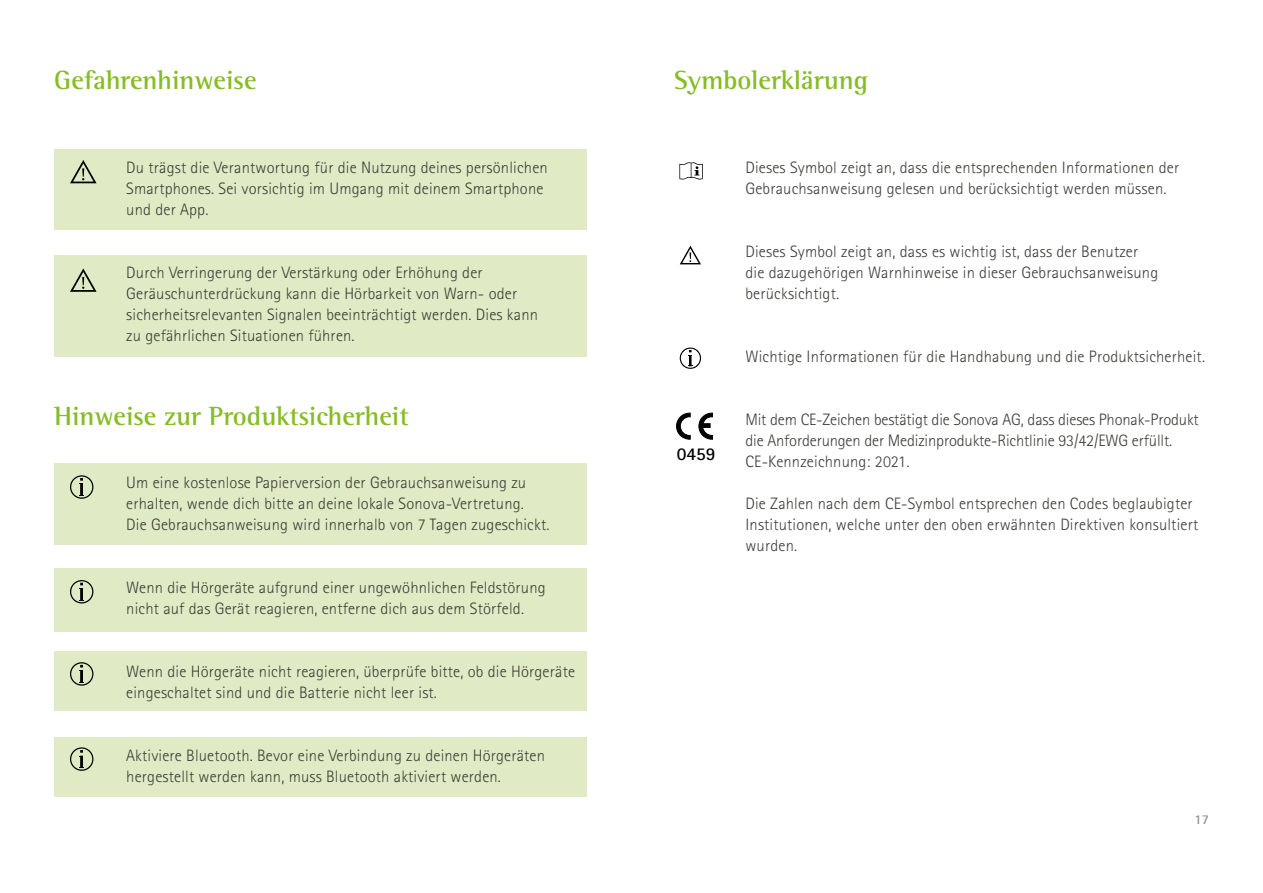
<style>
.page{position:relative;width:1263px;height:893px;background:#fff}
.page>*{position:absolute;margin:0;border:0;box-sizing:border-box;transform-origin:0 0}
.t1{font:700 27px "Rotis Semi Serif Pro";color:#86bc25}
.t2{font:700 18px "Rotis Sans Serif Pro";color:#000}
.t3{font:300 16.5px/21px "Rotis Sans Serif Pro";letter-spacing:.01em;color:#3c3b35}
.t4{font:300 16.5px/21px "Rotis Sans Serif Pro";letter-spacing:-.01em;color:#3c3b35}
.t5{font:700 13.5px "Rotis Sans Serif Pro";color:#92918a}
</style>
<div class="page">
<div style="left:54px;top:255px;width:532px;height:102px;background:#e0ebc6"></div>
<div style="left:54px;top:149px;width:532px;height:81px;background:#e0ebc6"></div>
<svg style="left:680px;top:348px;width:21px;height:21px"></svg>
<svg style="left:679px;top:162px;width:24px;height:18px"></svg>
<svg style="left:680px;top:246px;width:21px;height:18px"></svg>
<svg style="left:676px;top:413px;width:14px;height:26px"></svg>
<svg style="left:699px;top:413px;width:14px;height:26px"></svg>
<div style="left:54px;top:463px;width:532px;height:81px;background:#e0ebc6"></div>
<div style="left:54px;top:568px;width:532px;height:63px;background:#e0ebc6"></div>
<div style="left:54px;top:651px;width:532px;height:60px;background:#e0ebc6"></div>
<div style="left:54px;top:737px;width:532px;height:59px;background:#e0ebc6"></div>
<svg style="left:70px;top:160px;width:27px;height:23px"></svg>
<svg style="left:70px;top:268px;width:27px;height:24px"></svg>
<svg style="left:70px;top:580px;width:23px;height:23px"></svg>
<svg style="left:70px;top:662px;width:23px;height:24px"></svg>
<svg style="left:70px;top:747px;width:23px;height:24px"></svg>
<svg style="left:70px;top:475px;width:23px;height:24px"></svg>
<h1 class="t1" style="left:54px;top:63px;width:204px">Gefahrenhinweise</h1>
<p class="t3" style="left:126px;top:157px;width:423px">Du trägst die Verantwortung für die Nutzung deines persönlichen<br>Smartphones. Sei vorsichtig im Umgang mit deinem Smartphone und der App.</p>
<p class="t3" style="left:126px;top:262px;width:413px">Durch Verringerung der Verstärkung oder Erhöhung der Geräuschunterdrückung kann die Hörbarkeit von Warn- oder sicherheitsrelevanten Signalen beeinträchtigt werden. Dies kann zu gefährlichen Situationen führen.</p>
<h1 class="t1" style="left:54px;top:399px;width:356px">Hinweise zur Produktsicherheit</h1>
<p class="t3" style="left:126px;top:472px;width:425px">Um eine kostenlose Papierversion der Gebrauchsanweisung zu erhalten, wende dich bitte an deine lokale Sonova-Vertretung.<br>Die Gebrauchsanweisung wird innerhalb von 7 Tagen zugeschickt.</p>
<p class="t3" style="left:126px;top:577px;width:421px">Wenn die Hörgeräte aufgrund einer ungewöhnlichen Feldstörung nicht auf das Gerät reagieren, entferne dich aus dem Störfeld.</p>
<p class="t3" style="left:126px;top:661px;width:450px">Wenn die Hörgeräte nicht reagieren, überprüfe bitte, ob die Hörgeräte eingeschaltet sind und die Batterie nicht leer ist.</p>
<p class="t3" style="left:126px;top:745px;width:420px">Aktiviere Bluetooth. Bevor eine Verbindung zu deinen Hörgeräten hergestellt werden kann, muss Bluetooth aktiviert werden.</p>
<h1 class="t1" style="left:674px;top:63px;width:196px">Symbolerklärung</h1>
<p class="t3" style="left:745px;top:157px;width:435px">Dieses Symbol zeigt an, dass die entsprechenden Informationen der<br>Gebrauchsanweisung gelesen und berücksichtigt werden müssen.</p>
<p class="t3" style="left:745px;top:241px;width:414px">Dieses Symbol zeigt an, dass es wichtig ist, dass der Benutzer die dazugehörigen Warnhinweise in dieser Gebrauchsanweisung berücksichtigt.</p>
<p class="t2" style="left:677px;top:443px;width:40px">0459</p>
<p class="t3" style="left:745px;top:346px;width:461px">Wichtige Informationen für die Handhabung und die Produktsicherheit.</p>
<p class="t4" style="left:745px;top:409px;width:455px">Mit dem CE-Zeichen bestätigt die Sonova AG, dass dieses Phonak-Produkt die Anforderungen der Medizinprodukte-Richtlinie 93/42/EWG erfüllt.<br>CE-Kennzeichnung: 2021.</p>
<p class="t3" style="left:745px;top:493px;width:454px">Die Zahlen nach dem CE-Symbol entsprechen den Codes beglaubigter<br>Institutionen, welche unter den oben erwähnten Direktiven konsultiert wurden.</p>
<p class="t5" style="left:1194px;top:811px;width:16px">17</p>
</div>
